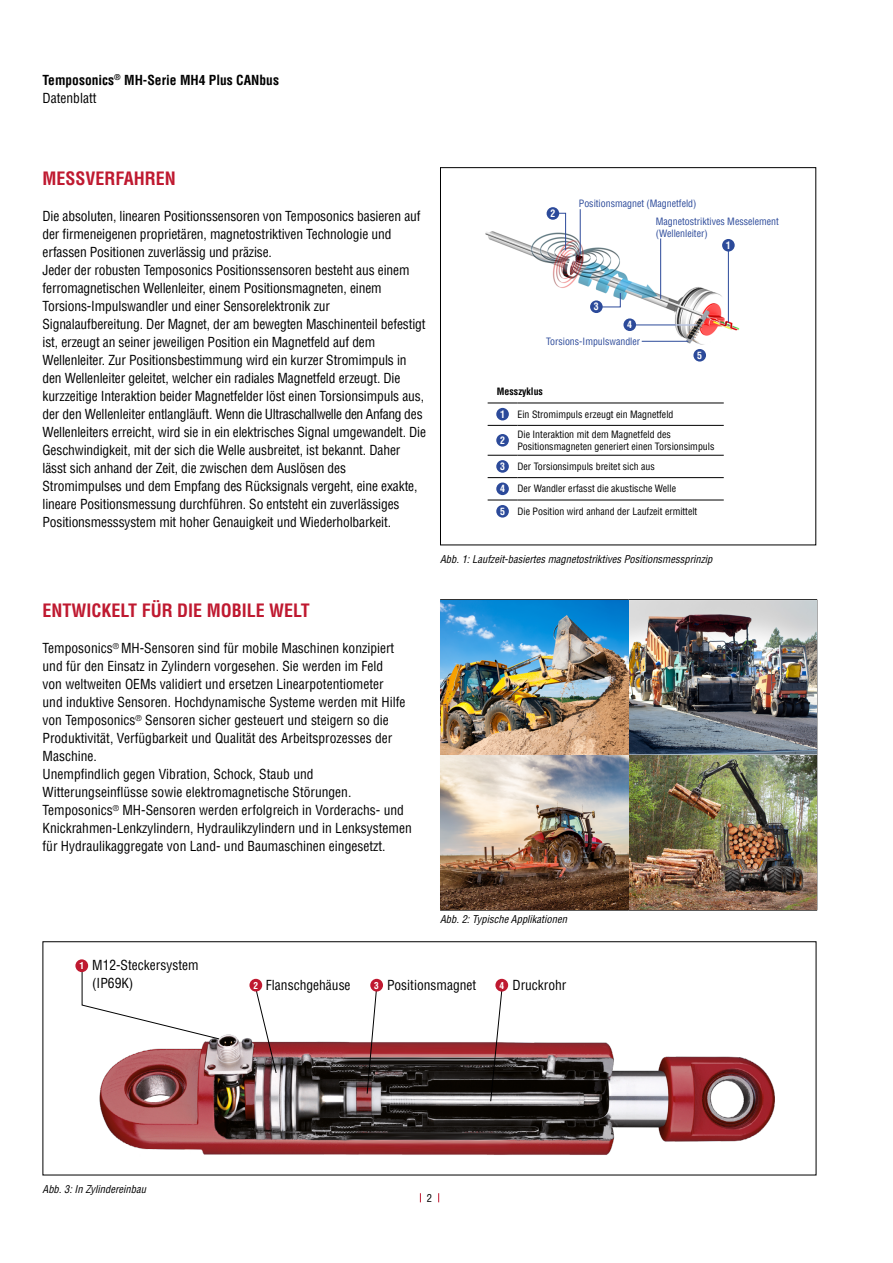
<style>
.page{position:relative;width:893px;height:1263px;background:#fff}
.page>*{position:absolute;margin:0;border:0;box-sizing:border-box;transform-origin:0 0}
.t1{font:700 condensed 18px "Helvetica LT Pro";color:#bf1930}
.t2{font:condensed 13.5px/18px "Helvetica LT Pro";letter-spacing:-.01em;color:#000}
.t3{font:700 condensed 13.5px/18px "Helvetica LT Pro";color:#000}
.t4{font:italic condensed 10.5px "Helvetica LT Std";color:#000}
.t5{font:condensed 10.5px "Helvetica LT Pro";color:#000}
.t6{font:condensed 9.9px/11.9px "Helvetica LT Pro";color:#000}
.t7{font:condensed 9.9px/11.9px "Helvetica LT Pro";color:#2c4a9a}
.t8{font:700 condensed 9.9px "Helvetica LT Pro";color:#fff}
.t9{font:700 condensed 9.9px "Helvetica LT Pro";color:#000}
.t10{font:700 condensed 9.45px "Helvetica LT Std";color:#fff}
.s1{font-weight:400}
</style>
<div class="page">
<div style="left:440px;top:167px;width:376px;height:378px;border:1px solid #000"></div>
<img style="left:90px;top:1034px;width:693px;height:142px">
<svg style="left:255px;top:990px;width:22px;height:84px"></svg>
<svg style="left:366px;top:989px;width:11px;height:106px"></svg>
<svg style="left:81px;top:971px;width:139px;height:69px"></svg>
<svg style="left:490px;top:989px;width:13px;height:113px"></svg>
<div style="left:75px;top:959px;width:13px;height:13px;background:#bf1930;border-radius:50%"></div>
<div style="left:249px;top:979px;width:13px;height:12px;background:#bf1930;border-radius:50%"></div>
<div style="left:370px;top:979px;width:13px;height:12px;background:#bf1930;border-radius:50%"></div>
<div style="left:495px;top:979px;width:13px;height:12px;background:#bf1930;border-radius:50%"></div>
<hr style="left:440px;top:599px;width:189px;height:1px;background:#000">
<hr style="left:440px;top:600px;width:1px;height:155px;background:#000">
<hr style="left:629px;top:599px;width:188px;height:1px;background:#000">
<hr style="left:816px;top:600px;width:1px;height:155px;background:#000">
<hr style="left:440px;top:755px;width:1px;height:155px;background:#000">
<hr style="left:816px;top:755px;width:1px;height:155px;background:#000">
<hr style="left:440px;top:910px;width:189px;height:1px;background:#000">
<hr style="left:629px;top:910px;width:188px;height:1px;background:#000">
<img style="left:441px;top:600px;width:375px;height:310px">
<img style="left:629px;top:600px;width:187px;height:154px">
<img style="left:485px;top:211px;width:255px;height:148px">
<div style="left:623px;top:318px;width:13px;height:13px;background:#2c4a9a;border-radius:50%"></div>
<div style="left:693px;top:349px;width:13px;height:13px;background:#2c4a9a;border-radius:50%"></div>
<hr style="left:660px;top:239px;width:1px;height:60px;background:#2c4a9a">
<svg style="left:600px;top:293px;width:21px;height:14px"></svg>
<hr style="left:635px;top:325px;width:62px;height:1px;background:#2c4a9a">
<hr style="left:580px;top:209px;width:1px;height:45px;background:#2c4a9a">
<hr style="left:642px;top:341px;width:46px;height:1px;background:#2c4a9a">
<div style="left:590px;top:300px;width:13px;height:13px;background:#2c4a9a;border-radius:50%"></div>
<div style="left:722px;top:239px;width:13px;height:13px;background:#2c4a9a;border-radius:50%"></div>
<hr style="left:728px;top:250px;width:1px;height:73px;background:#2c4a9a">
<div style="left:547px;top:207px;width:12px;height:13px;background:#2c4a9a;border-radius:50%"></div>
<svg style="left:558px;top:213px;width:8px;height:38px"></svg>
<svg style="left:675px;top:325px;width:22px;height:1px"></svg>
<svg style="left:488px;top:425px;width:29px;height:1px"></svg>
<hr style="left:517px;top:425px;width:207px;height:1px;background:#000">
<svg style="left:488px;top:455px;width:29px;height:1px"></svg>
<hr style="left:517px;top:455px;width:207px;height:1px;background:#000">
<svg style="left:488px;top:477px;width:29px;height:1px"></svg>
<hr style="left:517px;top:477px;width:207px;height:1px;background:#000">
<svg style="left:488px;top:403px;width:29px;height:1px"></svg>
<hr style="left:517px;top:403px;width:207px;height:1px;background:#000">
<svg style="left:488px;top:500px;width:29px;height:1px"></svg>
<hr style="left:517px;top:500px;width:207px;height:1px;background:#000">
<div style="left:496px;top:408px;width:13px;height:12px;background:#2c4a9a;border-radius:50%"></div>
<div style="left:496px;top:434px;width:13px;height:13px;background:#2c4a9a;border-radius:50%"></div>
<div style="left:496px;top:460px;width:13px;height:13px;background:#2c4a9a;border-radius:50%"></div>
<div style="left:496px;top:482px;width:13px;height:13px;background:#2c4a9a;border-radius:50%"></div>
<div style="left:496px;top:505px;width:13px;height:13px;background:#2c4a9a;border-radius:50%"></div>
<p class="t3" style="left:43px;top:70px;width:238px">Temposonics<sup>®</sup> MH-Serie MH4 Plus CANbus<br><span class="s1">Datenblatt</span></p>
<h1 class="t1" style="left:43px;top:167px;width:135px">MESSVERFAHREN</h1>
<p class="t2" style="left:43px;top:207px;width:385px">Die absoluten, linearen Positionssensoren von Temposonics basieren auf der firmeneigenen proprietären, magnetostriktiven Technologie und erfassen Positionen zuverlässig und präzise.<br>Jeder der robusten Temposonics Positionssensoren besteht aus einem ferromagnetischen Wellenleiter, einem Positionsmagneten, einem Torsions-Impulswandler und einer Sensorelektronik zur Signalaufbereitung. Der Magnet, der am bewegten Maschinenteil befestigt ist, erzeugt an seiner jeweiligen Position ein Magnetfeld auf dem Wellenleiter. Zur Positionsbestimmung wird ein kurzer Stromimpuls in den Wellenleiter geleitet, welcher ein radiales Magnetfeld erzeugt. Die kurzzeitige Interaktion beider Magnetfelder löst einen Torsionsimpuls aus, der den Wellenleiter entlangläuft. Wenn die Ultraschallwelle den Anfang des Wellenleiters erreicht, wird sie in ein elektrisches Signal umgewandelt. Die Geschwindigkeit, mit der sich die Welle ausbreitet, ist bekannt. Daher lässt sich anhand der Zeit, die zwischen dem Auslösen des Stromimpulses und dem Empfang des Rücksignals vergeht, eine exakte, lineare Positionsmessung durchführen. So entsteht ein zuverlässiges Positionsmesssystem mit hoher Genauigkeit und Wiederholbarkeit.</p>
<h1 class="t1" style="left:43px;top:599px;width:269px">ENTWICKELT FÜR DIE MOBILE WELT</h1>
<p class="t2" style="left:43px;top:639px;width:371px">Temposonics<sup>®</sup> MH-Sensoren sind für mobile Maschinen konzipiert und für den Einsatz in Zylindern vorgesehen. Sie werden im Feld<br>von weltweiten OEMs validiert und ersetzen Linearpotentiometer<br>und induktive Sensoren. Hochdynamische Systeme werden mit Hilfe von Temposonics<sup>®</sup> Sensoren sicher gesteuert und steigern so die Produktivität, Verfügbarkeit und Qualität des Arbeitsprozesses der Maschine.<br>Unempfindlich gegen Vibration, Schock, Staub und Witterungseinflüsse sowie elektromagnetische Störungen.<br>Temposonics<sup>®</sup> MH-Sensoren werden erfolgreich in Vorderachs- und Knickrahmen-Lenkzylindern, Hydraulikzylindern und in Lenksystemen für Hydraulikaggregate von Land- und Baumaschinen eingesetzt.</p>
<p class="t8" style="left:550px;top:207px;width:6px">2</p>
<p class="t7" style="left:579px;top:198px;width:119px">Positionsmagnet (Magnetfeld)</p>
<p class="t7" style="left:656px;top:216px;width:125px">Magnetostriktives Messelement (Wellenleiter)</p>
<p class="t8" style="left:594px;top:300px;width:6px">3</p>
<p class="t8" style="left:627px;top:318px;width:6px">4</p>
<p class="t8" style="left:726px;top:239px;width:6px">1</p>
<p class="t7" style="left:546px;top:335px;width:96px">Torsions-Impulswandler</p>
<p class="t8" style="left:697px;top:349px;width:6px">5</p>
<p class="t9" style="left:497px;top:385px;width:48px">Messzyklus</p>
<p class="t8" style="left:500px;top:407px;width:6px">1</p>
<p class="t6" style="left:517px;top:408px;width:157px">Ein Stromimpuls erzeugt ein Magnetfeld</p>
<p class="t8" style="left:500px;top:434px;width:6px">2</p>
<p class="t6" style="left:517px;top:428px;width:198px">Die Interaktion mit dem Magnetfeld des<br>Positionsmagneten generiert einen Torsionsimpuls</p>
<p class="t8" style="left:500px;top:460px;width:6px">3</p>
<p class="t6" style="left:517px;top:460px;width:139px">Der Torsionsimpuls breitet sich aus</p>
<p class="t8" style="left:500px;top:482px;width:6px">4</p>
<p class="t6" style="left:517px;top:483px;width:160px">Der Wandler erfasst die akustische Welle</p>
<p class="t8" style="left:500px;top:505px;width:6px">5</p>
<p class="t6" style="left:517px;top:505px;width:181px">Die Position wird anhand der Laufzeit ermittelt</p>
<p class="t4" style="left:440px;top:553px;width:274px">Abb. 1: Laufzeit-basiertes magnetostriktives Positionsmessprinzip</p>
<p class="t4" style="left:440px;top:913px;width:128px">Abb. 2: Typische Applikationen</p>
<p class="t10" style="left:79px;top:960px;width:6px">1</p>
<p class="t2" style="left:92px;top:956px;width:108px">M12-Steckersystem (IP69K)</p>
<p class="t2" style="left:266px;top:976px;width:86px">Flanschgehäuse</p>
<p class="t2" style="left:387px;top:976px;width:91px">Positionsmagnet</p>
<p class="t2" style="left:512px;top:976px;width:55px">Druckrohr</p>
<p class="t10" style="left:253px;top:979px;width:6px">2</p>
<p class="t10" style="left:374px;top:979px;width:6px">3</p>
<p class="t10" style="left:499px;top:979px;width:6px">4</p>
<p class="t4" style="left:43px;top:1183px;width:105px">Abb. 3: In Zylindereinbau</p>
<p class="t5" style="left:427px;top:1191px;width:7px">2</p>
</div>
